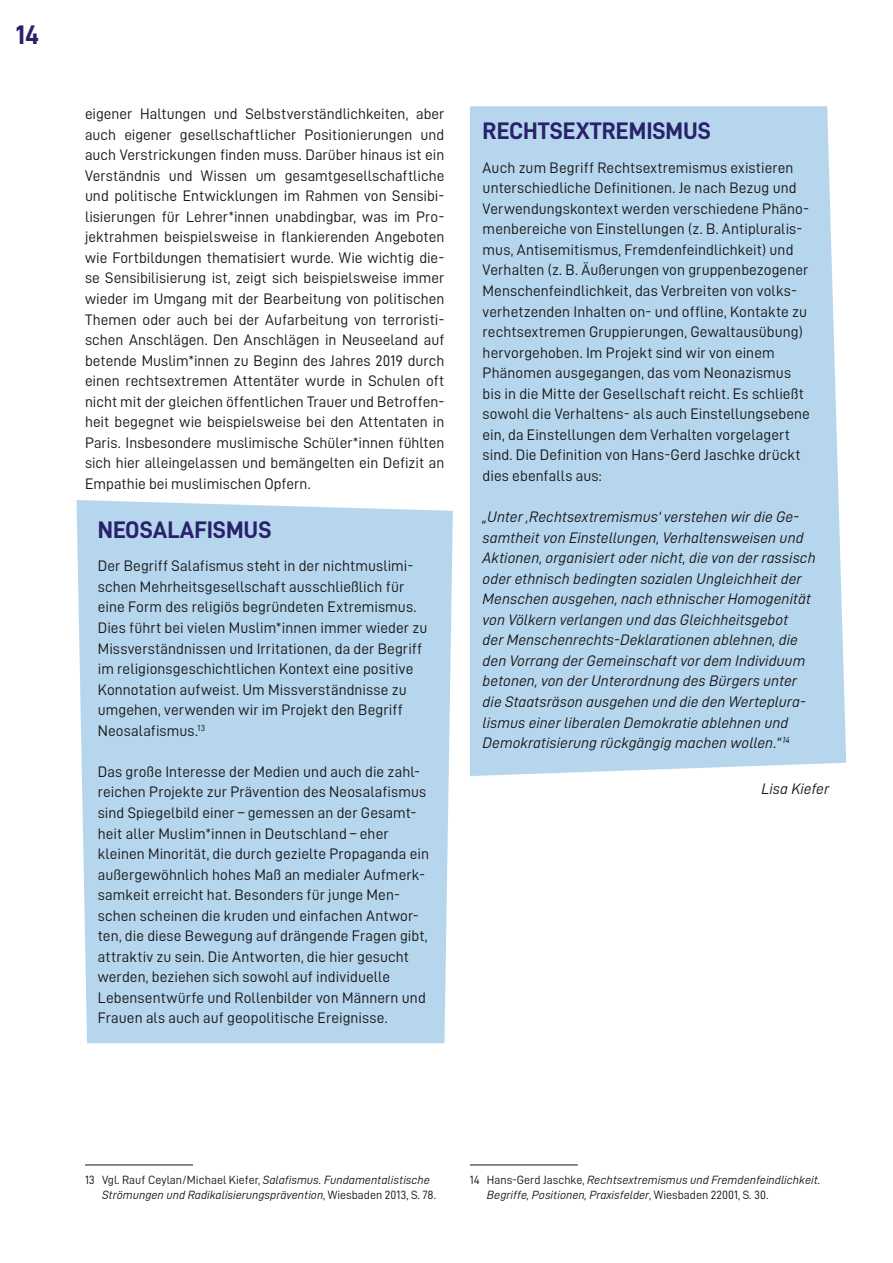
<style>
.page{position:relative;width:893px;height:1263px;background:#fff}
.page>*{position:absolute;margin:0;border:0;box-sizing:border-box;transform-origin:0 0}
.t1{font:27px "D DIN Bold";color:#29216a}
.t2{font:24px "D DIN Bold";color:#29216a}
.t3{font:15.3px/20.5px "D DIN";letter-spacing:.005em;color:#181716}
.t4{font:15.3px/20.5px "D DIN Italic";letter-spacing:.005em;color:#181716}
.t5{font:12px/15px "D DIN Italic";color:#181716}
.t6{font:12px "D DIN";color:#181716}
.s1{font-family:"D DIN Italic"}
.s2{font-family:"D DIN"}
</style>
<div class="page">
<div style="left:77px;top:500px;width:376px;height:543px;background:#b6d6ee"></div>
<div style="left:470px;top:106px;width:376px;height:670px;background:#b6d6ee"></div>
<hr style="left:85px;top:1164px;width:108px;height:1px;background:#181716">
<hr style="left:470px;top:1164px;width:108px;height:1px;background:#181716">
<h1 class="t1" style="left:16px;top:19px;width:25px">14</h1>
<p class="t3" style="left:85px;top:103px;width:361px;text-align:justify">eigener Haltungen und Selbstverständlichkeiten, aber auch eigener gesellschaftlicher Positionierungen und auch Verstrickungen finden muss. Darüber hinaus ist ein Verständnis und Wissen um gesamtgesellschaftliche und politische Entwicklungen im Rahmen von Sensibi&shy;lisierungen für Lehrer*innen unabdingbar, was im Pro&shy;jektrahmen beispielsweise in flankierenden Angeboten wie Fortbildungen thematisiert wurde. Wie wichtig die&shy;se Sensibilisierung ist, zeigt sich beispielsweise immer wieder im Umgang mit der Bearbeitung von politischen Themen oder auch bei der Aufarbeitung von terroristi&shy;schen Anschlägen. Den Anschlägen in Neuseeland auf betende Muslim*innen zu Beginn des Jahres 2019 durch einen rechtsextremen Attentäter wurde in Schulen oft nicht mit der gleichen öffentlichen Trauer und Betroffen&shy;heit begegnet wie beispielsweise bei den Attentaten in Paris. Insbesondere muslimische Schüler*innen fühlten sich hier alleingelassen und bemängelten ein Defizit an Empathie bei muslimischen Opfern.</p>
<h2 class="t2" style="left:98px;top:516px;width:173px">NEOSALAFISM US</h2>
<p class="t3" style="left:98px;top:555px;width:331px">Der Begriff Salafismus steht in der nichtmuslimi&shy;schen Mehrheitsgesellschaft ausschließlich für eine Form des religiös begründeten Extremismus.<br>Dies führt bei vielen Muslim*innen immer wieder zu Missverständnissen und Irritationen, da der Begriff im religionsgeschichtlichen Kontext eine positive Konnotation aufweist. Um Missverständnisse zu umgehen, verwenden wir im Projekt den Begriff Neosalafismus.<sup>13</sup></p>
<p class="t3" style="left:98px;top:761px;width:333px">Das große Interesse der Medien und auch die zahl&shy;reichen Projekte zur Prävention des Neosalafismus sind Spiegelbild einer – gemessen an der Gesamt&shy;heit aller Muslim*innen in Deutschland – eher kleinen Minorität, die durch gezielte Propaganda ein außergewöhnlich hohes Maß an medialer Aufmerk&shy;samkeit erreicht hat. Besonders für junge Men&shy;schen scheinen die kruden und einfachen Antwor&shy;ten, die diese Bewegung auf drängende Fragen gibt, attraktiv zu sein. Die Antworten, die hier gesucht werden, beziehen sich sowohl auf individuelle Lebensentwürfe und Rollenbilder von Männern und Frauen als auch auf geopolitische Ereignisse.</p>
<h2 class="t2" style="left:483px;top:118px;width:135px">RECHTSEXTREM</h2>
<h2 class="t2" style="left:646px;top:118px;width:64px">ISM US</h2>
<p class="t3" style="left:483px;top:157px;width:329px">Auch zum Begriff Rechtsextremismus existieren unterschiedliche Definitionen. Je nach Bezug und Verwendungskontext werden verschiedene Phäno&shy;menbereiche von Einstellungen (z. B. Antipluralis&shy;mus, Antisemitismus, Fremdenfeindlichkeit) und Verhalten (z. B. Äußerungen von gruppenbezogener Menschenfeindlichkeit, das Verbreiten von volks&shy;verhetzenden Inhalten on- und offline, Kontakte zu rechtsextremen Gruppierungen, Gewaltausübung) hervorgehoben. Im Projekt sind wir von einem Phänomen ausgegangen, das vom Neonazismus bis in die Mitte der Gesellschaft reicht. Es schließt sowohl die Verhaltens- als auch Einstellungsebene ein, da Einstellungen dem Verhalten vorgelagert sind. Die Definition von Hans-Gerd Jaschke drückt dies ebenfalls aus:</p>
<p class="t4" style="left:483px;top:506px;width:334px">„Unter ‚Rechtsextremismus‘ verstehen wir die Ge&shy;samtheit von Einstellungen, Verhaltensweisen und Aktionen, organisiert oder nicht, die von der rassisch oder ethnisch bedingten sozialen Ungleichheit der Menschen ausgehen, nach ethnischer Homogenität von Völkern verlangen und das Gleichheitsgebot<br>der Menschenrechts-Deklarationen ablehnen, die den Vorrang der Gemeinschaft vor dem Individuum betonen, von der Unterordnung des Bürgers unter die Staatsräson ausgehen und die den Werteplura&shy;lismus einer liberalen Demokratie ablehnen und Demokratisierung rückgängig machen wollen.“ <sup>14</sup></p>
<p class="t4" style="left:761px;top:778px;width:69px">Lisa Kiefer</p>
<p class="t6" style="left:85px;top:1173px;width:346px">13 Vgl. Rauf Ceylan/Michael Kiefer, <span class="s1">Salafismus. Fundamentalistische</span></p>
<p class="t5" style="left:102px;top:1187px;width:336px">Strömungen und Radikalisierungsprävention<span class="s2">, Wiesbaden 2013, S. 78.</span></p>
<p class="t5" style="left:487px;top:1172px;width:335px;text-indent:-17px"><span class="s2">14 H ans-Gerd Jaschke,</span> Rechtsextremismus und Fremdenfeindlichkeit.<br>Begriffe, Positionen, Praxisfelder<span class="s2">, Wiesbaden 22001, S. 30.</span></p>
</div>
